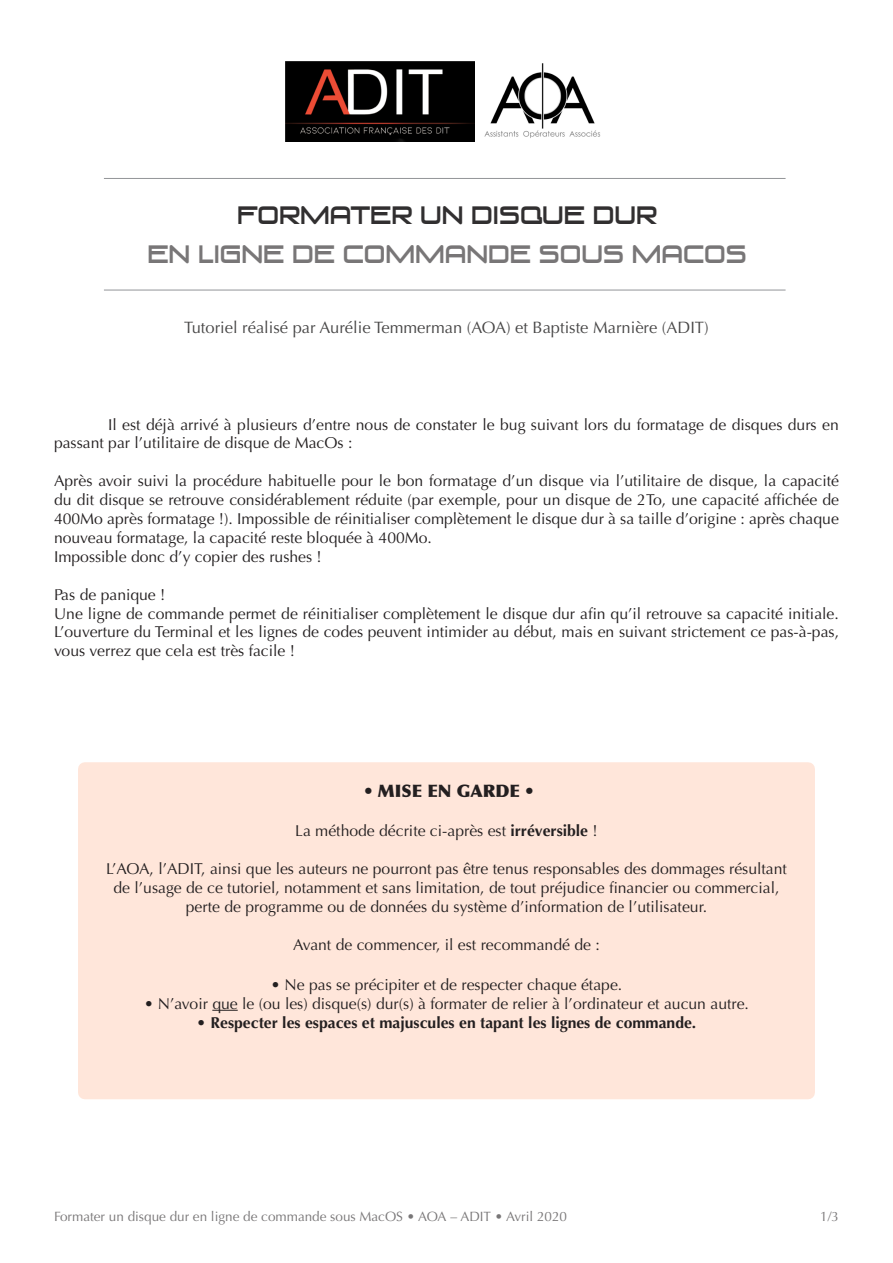
<style>
.page{position:relative;width:893px;height:1263px;background:#fff}
.page>*{position:absolute;margin:0;border:0;box-sizing:border-box;transform-origin:0 0}
.t1{font:24px "Venus Rising";color:#787677;scale:.87 1}
.t2{font:24px "Venus Rising";color:#312f30;scale:.87 1}
.t3{font:900 17.25px "Optima";color:#231f20}
.t4{font:16.5px "Optima";color:#474646}
.t5{font:15.75px/18.9px "Optima";color:#231f20;text-align:justify}
.t6{font:700 15.75px "Optima";color:#231f20}
.t7{font:13.5px "Optima";color:#787677}
.s1{font-weight:700}
.s2{font-weight:400}
</style>
<div class="page">
<hr style="left:104px;top:178px;width:682px;height:1px;background:#939598">
<hr style="left:104px;top:290px;width:682px;height:1px;background:#939598">
<img style="left:285px;top:62px;width:189px;height:80px">
<img style="left:484px;top:63px;width:117px;height:75px">
<div style="left:85px;top:769px;width:723px;height:323px;background:#ffe6da"></div>
<svg style="left:212px;top:1010px;width:26px;height:1px"></svg>
<div style="left:78px;top:762px;width:737px;height:337px;border:14px solid #ffe6da"></div>
<p class="t2" style="left:237px;top:201px;width:484px">FORMATER UN DISQUE DUR</p>
<p class="t1" style="left:147px;top:240px;width:691px">EN LIGNE DE COMMANDE SOUS MACOS</p>
<p class="t4" style="left:184px;top:317px;width:526px">Tutoriel réalisé par Aurélie Temmerman (AOA) et Baptiste Marnière (ADIT)</p>
<p class="t5" style="left:54px;top:415px;width:786px;text-indent:54px">Il est déjà arrivé à plusieurs d’entre nous de constater le bug suivant lors du formatage de disques durs en passant par l’utilitaire de disque de MacOs :</p>
<p class="t5" style="left:54px;top:472px;width:786px">Après avoir suivi la procédure habituelle pour le bon formatage d’un disque via l’utilitaire de disque, la capacité du dit disque se retrouve considérablement réduite (par exemple, pour un disque de 2To, une capacité affichée de 400Mo après formatage !). Impossible de réinitialiser complètement le disque dur à sa taille d’origine : après chaque nouveau formatage, la capacité reste bloquée à 400Mo.</p>
<p class="t5" style="left:54px;top:547px;width:269px">Impossible donc d’y copier des rushes !</p>
<p class="t5" style="left:54px;top:585px;width:113px">Pas de panique !</p>
<p class="t5" style="left:54px;top:604px;width:786px">Une ligne de commande permet de réinitialiser complètement le disque dur afin qu’il retrouve sa capacité initiale.<br>L’ouverture du Terminal et les lignes de codes peuvent intimider au début, mais en suivant strictement ce pas-à-pas, vous verrez que cela est très facile !</p>
<p class="t3" style="left:364px;top:780px;width:171px">• MISE EN GARDE •</p>
<p class="t5" style="left:295px;top:822px;width:304px">La méthode décrite ci-après est <span class="s1">irréversible</span> !</p>
<p class="t5" style="left:106px;top:859px;width:682px;text-align:center">L’AOA, l’ADIT, ainsi que les auteurs ne pourront pas être tenus responsables des dommages résultant de l’usage de ce tutoriel, notamment et sans limitation, de tout préjudice financier ou commercial, perte de programme ou de données du système d’information de l’utilisateur.</p>
<p class="t5" style="left:293px;top:935px;width:308px">Avant de commencer, il est recommandé de :</p>
<p class="t5" style="left:271px;top:975px;width:353px">• Ne pas se précipiter et de respecter chaque étape.</p>
<p class="t5" style="left:144px;top:994px;width:606px">• N’avoir que le (ou les) disque(s) dur(s) à formater de relier à l’ordinateur et aucun autre.</p>
<p class="t6" style="left:197px;top:1013px;width:501px"><span class="s2">•</span> Respecter les espaces et majuscules en tapant les lignes de commande.</p>
<p class="t7" style="left:54px;top:1209px;width:515px">Formater un disque dur en ligne de commande sous MacOS • AOA – ADIT • Avril 2020</p>
<p class="t7" style="left:820px;top:1209px;width:20px">1/3</p>
</div>
